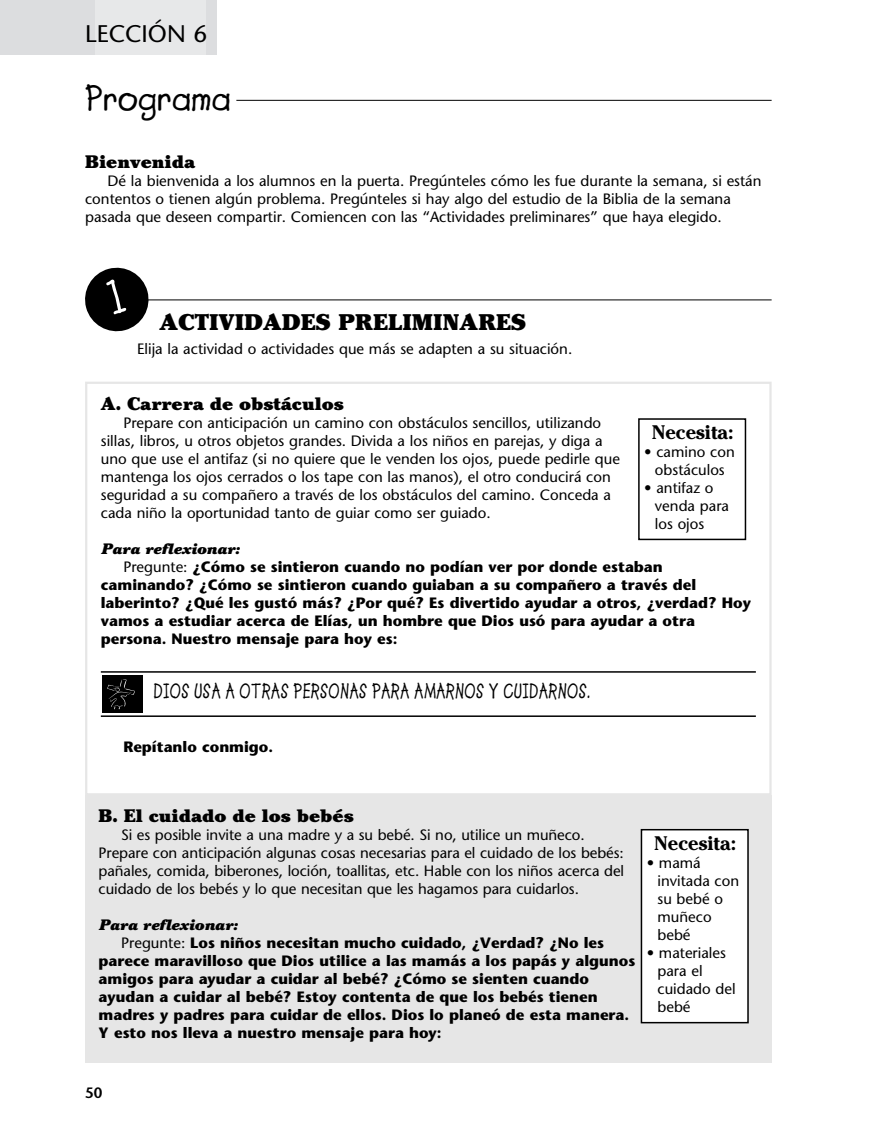
<style>
.page{position:relative;width:878px;height:1148px;background:#fff}
.page>*{position:absolute;margin:0;border:0;box-sizing:border-box;transform-origin:0 0}
.t1{font:700 36px "Lemonade";color:#000}
.t2{font:24px "Stone Sans";color:#000}
.t3{font:900 22.5px "Cheltenham";color:#000}
.t4{font:700 21px "Lemonade";letter-spacing:.015em;color:#000;scale:.85 1}
.t5{font:700 19.5px "Cheltenham";color:#000}
.t6{font:900 18px "Cheltenham";color:#000}
.t7{font:15px/18px "Stone Sans";color:#000}
.t8{font:700 15px/18px "Stone Sans";color:#000}
.t9{font:italic 900 15px "Cheltenham";color:#000}
.t10{font:600 15px "Stone Sans";color:#000}
.s1{font-weight:400}
</style>
<div class="page">
<div style="left:0;top:0;width:95px;height:54px;background:#dcdddf"></div>
<div style="left:95px;top:0;width:111px;height:54px;background:#e7e8e9"></div>
<div style="left:206px;top:0;width:10px;height:54px;background:#dcdddf"></div>
<hr style="left:236px;top:100px;width:535px;height:1px;background:#000">
<hr style="left:133px;top:299px;width:638px;height:1px;background:#000">
<div style="left:85px;top:381px;width:686px;height:414px;border:2px solid #e6e6e6"></div>
<hr style="left:101px;top:671px;width:654px;height:1px;background:#000">
<hr style="left:101px;top:715px;width:654px;height:2px;background:#000">
<div style="left:102px;top:675px;width:40px;height:37px;background:#000"></div>
<svg style="left:107px;top:679px;width:28px;height:30px"></svg>
<div style="left:85px;top:795px;width:686px;height:267px;background:#e6e6e6"></div>
<div style="left:638px;top:418px;width:108px;height:122px;border:2px solid #000"></div>
<div style="left:641px;top:829px;width:107px;height:193px;background:#fff"></div>
<div style="left:640px;top:829px;width:108px;height:194px;border:2px solid #000"></div>
<svg style="left:85px;top:267px;width:67px;height:65px"></svg>
<h2 class="t2" style="left:85px;top:24px;width:123px">LECCIÓN 6</h2>
<h1 class="t1" style="left:85px;top:76px;width:148px">Programa</h1>
<p class="t6" style="left:85px;top:154px;width:112px">Bienvenida</p>
<p class="t7" style="left:85px;top:173px;width:678px;text-indent:22px">Dé la bienvenida a los alumnos en la puerta. Pregúnteles cómo les fue durante la semana, si están contentos o tienen algún problema. Pregúnteles si hay algo del estudio de la Biblia de la semana pasada que deseen compartir. Comiencen con las “Actividades preliminares” que haya elegido.</p>
<h3 class="t3" style="left:160px;top:313px;width:368px">ACTIVIDADES PRELIMINARES</h3>
<p class="t7" style="left:137px;top:342px;width:436px">Elija la actividad o actividades que más se adapten a su situación.</p>
<p class="t6" style="left:101px;top:396px;width:244px">A. Carrera de obstáculos</p>
<p class="t7" style="left:101px;top:415px;width:520px;text-indent:23px">Prepare con anticipación un camino con obstáculos sencillos, utilizando sillas, libros, u otros objetos grandes. Divida a los niños en parejas, y diga a uno que use el antifaz (si no quiere que le venden los ojos, puede pedirle que mantenga los ojos cerrados o los tape con las manos), el otro conducirá con seguridad a su compañero a través de los obstáculos del camino. Conceda a cada niño la oportunidad tanto de guiar como ser guiado.</p>
<p class="t9" style="left:101px;top:543px;width:140px">Para reflexionar:</p>
<p class="t8" style="left:101px;top:559px;width:651px;text-indent:23px"><span class="s1">Pregunte:</span> ¿Cómo se sintieron cuando no podían ver por donde estaban caminando? ¿Cómo se sintieron cuando guiaban a su compañero a través del laberinto? ¿Qué les gustó más? ¿Por qué? Es divertido ayudar a otros, ¿verdad? Hoy vamos a estudiar acerca de Elías, un hombre que Dios usó para ayudar a otra persona. Nuestro mensaje para hoy es:</p>
<h3 class="t4" style="left:153px;top:678px;width:515px">DIOS USA A OTRAS PERSONAS PARA AMARNOS Y CUIDARNOS.</h3>
<h3 class="t5" style="left:651px;top:425px;width:83px">Necesita:</h3>
<p class="t7" style="left:644px;top:444px;width:92px;text-align:center">• camino con obstáculos</p>
<p class="t7" style="left:655px;top:480px;width:76px;text-indent:-11px">• antifaz o venda para los ojos</p>
<p class="t8" style="left:123px;top:739px;width:151px">Repítanlo conmigo.</p>
<p class="t6" style="left:99px;top:808px;width:257px">B. El cuidado de los bebés</p>
<p class="t7" style="left:99px;top:827px;width:527px;text-indent:22px">Si es posible invite a una madre y a su bebé. Si no, utilice un muñeco.<br>Prepare con anticipación algunas cosas necesarias para el cuidado de los bebés: pañales, comida, biberones, loción, toallitas, etc. Hable con los niños acerca del cuidado de los bebés y lo que necesitan que les hagamos para cuidarlos.</p>
<p class="t9" style="left:99px;top:918px;width:140px">Para reflexionar:</p>
<p class="t8" style="left:99px;top:935px;width:538px;text-indent:23px"><span class="s1">Pregunte:</span> Los niños necesitan mucho cuidado, ¿Verdad? ¿No les parece maravilloso que Dios utilice a las mamás a los papás y algunos amigos para ayudar a cuidar al bebé? ¿Cómo se sienten cuando ayudan a cuidar al bebé? Estoy contenta de que los bebés tienen madres y padres para cuidar de ellos. Dios lo planeó de esta manera.<br>Y esto nos lleva a nuestro mensaje para hoy:</p>
<h3 class="t5" style="left:654px;top:836px;width:83px">Necesita:</h3>
<p class="t7" style="left:657px;top:855px;width:83px;text-indent:-11px">• mamá invitada con su bebé o muñeco bebé</p>
<p class="t7" style="left:657px;top:945px;width:80px;text-indent:-11px">• materiales para el cuidado del bebé</p>
<p class="t10" style="left:85px;top:1087px;width:19px">50</p>
</div>
